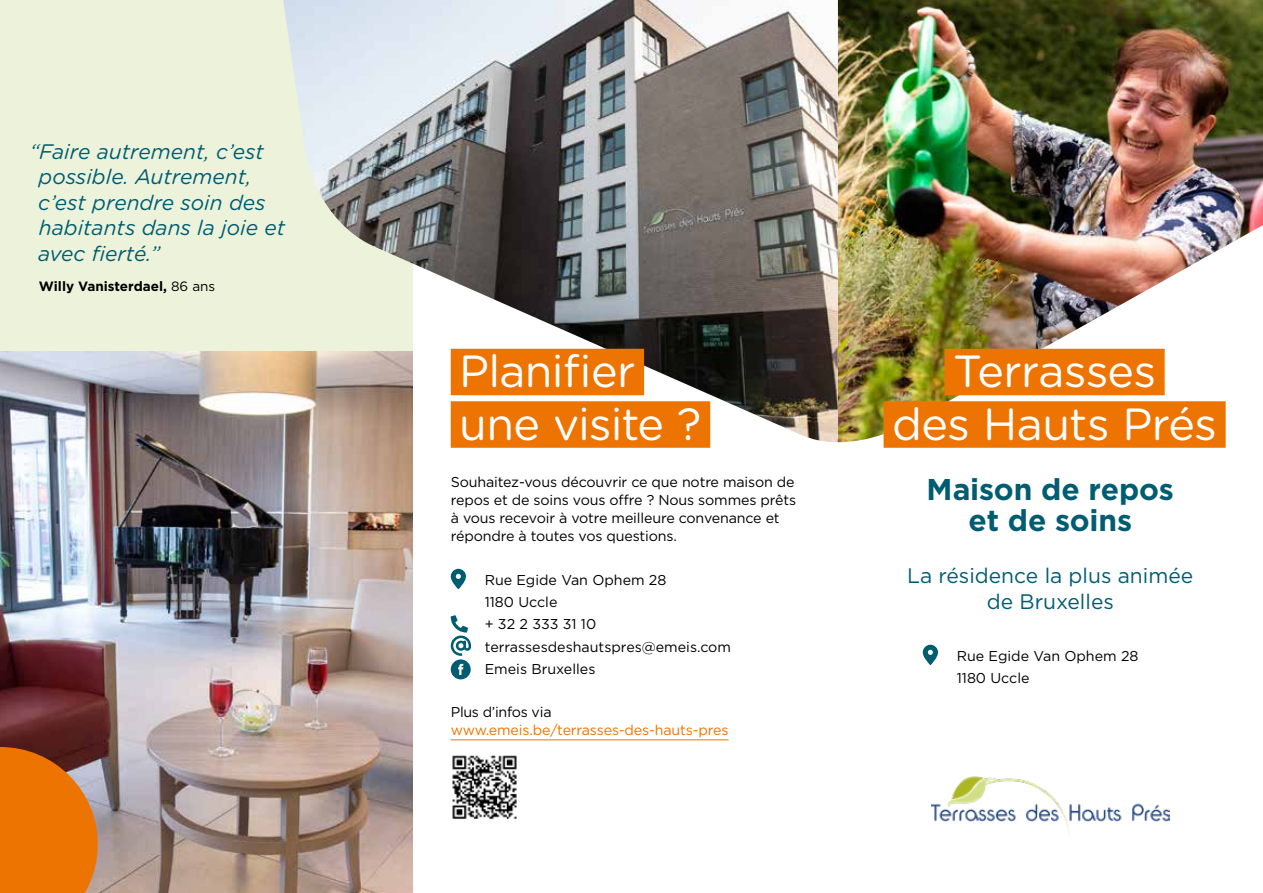
<style>
.page{position:relative;width:1263px;height:893px;background:#fff}
.page>*{position:absolute;margin:0;border:0;box-sizing:border-box;transform-origin:0 0}
.t1{font:45px/52.5px "Gotham Rounded";letter-spacing:-.015em;color:#fff;text-align:center}
.t2{font:700 30px/31.5px "Gotham";letter-spacing:-.005em;color:#005d71;text-align:center}
.t3{font:italic 21px/25.5px "Gotham Rounded";color:#005d71}
.t4{font:21px/25.5px "Gotham";color:#005d71;text-align:center}
.t5{font:14.25px/22.2px "Gotham";letter-spacing:-.01em;color:#000}
.t6{font:14.25px "Gotham";letter-spacing:-.01em;color:#ee7402}
.t7{font:700 13.5px "Gotham";color:#000}
.s1{font-weight:400}
</style>
<div class="page">
<div style="left:0;top:0;width:412px;height:893px;background:#ecf3da"></div>
<img style="left:452px;top:755px;width:65px;height:64px">
<img style="left:931px;top:776px;width:238px;height:55px">
<img style="left:283px;top:0;width:980px;height:442px">
<div style="left:944px;top:349px;width:221px;height:46px;background:#ee7402"></div>
<div style="left:883px;top:401px;width:343px;height:47px;background:#ee7402"></div>
<div style="left:451px;top:349px;width:193px;height:46px;background:#ee7402"></div>
<div style="left:451px;top:401px;width:259px;height:47px;background:#ee7402"></div>
<hr style="left:451px;top:740px;width:277px;height:1px;background:#ee7402">
<svg style="left:451px;top:569px;width:15px;height:20px"></svg>
<svg style="left:451px;top:615px;width:20px;height:64px"></svg>
<img style="left:0;top:351px;width:412px;height:542px">
<svg style="left:0;top:747px;width:98px;height:146px"></svg>
<svg style="left:923px;top:645px;width:15px;height:20px"></svg>
<h3 class="t3" style="left:38px;top:137px;width:248px;text-indent:-9px">“Faire autrement, c’est possible. Autrement, c’est prendre soin des habitants dans la joie et avec fierté.”</h3>
<p class="t7" style="left:39px;top:278px;width:178px">Willy Vanisterdael, <span class="s1">86 ans</span></p>
<h1 class="t1" style="left:459px;top:343px;width:244px;text-align:left">Planifier une visite ?</h1>
<p class="t5" style="left:451px;top:473px;width:347px;line-height:18px">Souhaitez-vous découvrir ce que notre maison de repos et de soins vous offre ? Nous sommes prêts à vous recevoir à votre meilleure convenance et répondre à toutes vos questions.</p>
<p class="t5" style="left:485px;top:568px;width:248px">Rue Egide Van Ophem 28<br>1180 Uccle<br>+ 32 2 333 31 10 terrassesdeshautspres@emeis.com<br>Emeis Bruxelles</p>
<p class="t5" style="left:451px;top:701px;width:102px">Plus d’infos via</p>
<p class="t6" style="left:451px;top:721px;width:279px">www.emeis.be/terrasses-des-hauts-pres</p>
<h1 class="t1" style="left:892px;top:343px;width:326px">Terrasses<br>des Hauts Prés</h1>
<h2 class="t2" style="left:926px;top:473px;width:249px">Maison de repos et de soins</h2>
<h3 class="t4" style="left:907px;top:563px;width:288px">La résidence la plus animée de Bruxelles</h3>
<p class="t5" style="left:957px;top:644px;width:183px">Rue Egide Van Ophem 28<br>1180 Uccle</p>
</div>
